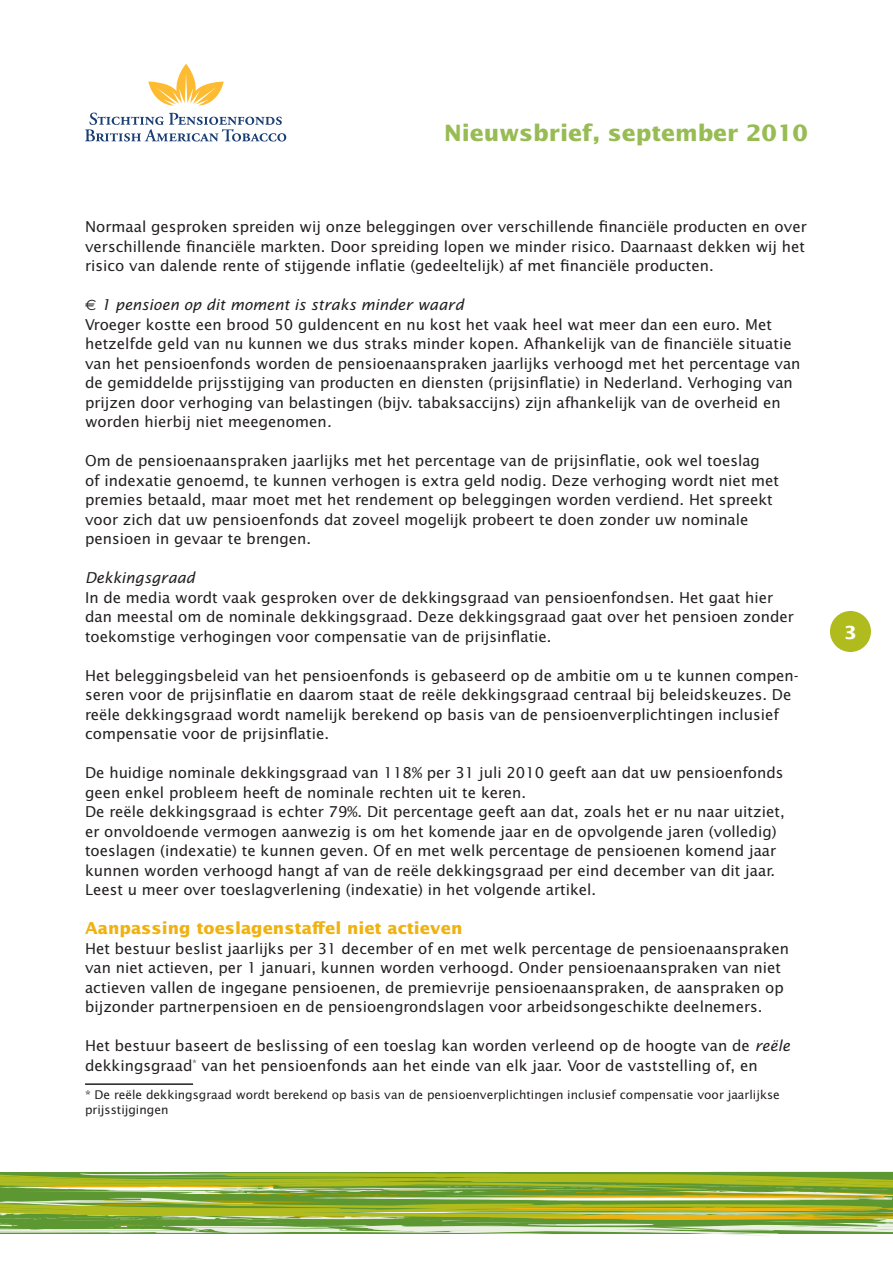
<style>
.page{position:relative;width:893px;height:1263px;background:#fff}
.page>*{position:absolute;margin:0;border:0;box-sizing:border-box;transform-origin:0 0}
.t1{font:700 22.5px "Lucida Sans";color:#97bc54}
.t2{font:700 18px "Lucida Sans";color:#fff}
.t3{font:700 16.5px "Lucida Sans";color:#efb211}
.t4{font:15px/19.5px "Lucida Sans";color:#231f20}
.t5{font:italic 15px "Lucida Sans";color:#231f20}
.t6{font:12px/15px "Lucida Sans";color:#231f20}
.s1{font-family:"Euro Sans"}
.s2{font-style:italic}
</style>
<div class="page">
<svg style="left:148px;top:64px;width:76px;height:42px"></svg>
<svg style="left:85px;top:113px;width:201px;height:29px"></svg>
<svg style="left:0;top:1172px;width:893px;height:64px"></svg>
<div style="left:830px;top:611px;width:41px;height:41px;background:#b0bb1d;border-radius:50%"></div>
<hr style="left:85px;top:1083px;width:108px;height:2px;background:#231f20">
<h1 class="t1" style="left:444px;top:124px;width:365px">Nieuwsbrief, september 2010</h1>
<p class="t4" style="left:85px;top:218px;width:723px;text-align:justify">Normaal gesproken spreiden wij onze beleggingen over verschillende financiële producten en over verschillende financiële markten. Door spreiding lopen we minder risico. Daarnaast dekken wij het risico van dalende rente of stijgende inflatie (gedeeltelijk) af met financiële producten.</p>
<p class="t4" style="left:85px;top:296px;width:717px"><span class="s1">€</span> <span class="s2">1 pensioen op dit moment is straks minder waard<br></span>Vroeger kostte een brood 50 guldencent en nu kost het vaak heel wat meer dan een euro. Met hetzelfde geld van nu kunnen we dus straks minder kopen. Afhankelijk van de financiële situatie van het pensioenfonds worden de pensioenaanspraken jaarlijks verhoogd met het percentage van de gemiddelde prijsstijging van producten en diensten (prijsinflatie) in Nederland. Verhoging van prijzen door verhoging van belastingen (bijv. tabaksaccijns) zijn afhankelijk van de overheid en worden hierbij niet meegenomen<span class="s2">.</span></p>
<p class="t4" style="left:85px;top:452px;width:696px">Om de pensioenaanspraken jaarlijks met het percentage van de prijsinflatie, ook wel toeslag<br>of indexatie genoemd, te kunnen verhogen is extra geld nodig. Deze verhoging wordt niet met premies betaald, maar moet met het rendement op beleggingen worden verdiend. Het spreekt voor zich dat uw pensioenfonds dat zoveel mogelijk probeert te doen zonder uw nominale pensioen in gevaar te brengen.</p>
<p class="t5" style="left:85px;top:572px;width:111px">Dekkingsgraad</p>
<p class="t4" style="left:85px;top:589px;width:710px">In de media wordt vaak gesproken over de dekkingsgraad van pensioenfondsen. Het gaat hier dan meestal om de nominale dekkingsgraad. Deze dekkingsgraad gaat over het pensioen zonder toekomstige verhogingen voor compensatie van de prijsinflatie.</p>
<p class="t4" style="left:85px;top:667px;width:715px">Het beleggingsbeleid van het pensioenfonds is gebaseerd op de ambitie om u te kunnen compen&shy;seren voor de prijsinflatie en daarom staat de reële dekkingsgraad centraal bij beleidskeuzes. De reële dekkingsgraad wordt namelijk berekend op basis van de pensioenverplichtingen inclusief compensatie voor de prijsinflatie.</p>
<p class="t4" style="left:85px;top:764px;width:701px">De huidige nominale dekkingsgraad van 118% per 31 juli 2010 geeft aan dat uw pensioenfonds geen enkel probleem heeft de nominale rechten uit te keren.<br>De reële dekkingsgraad is echter 79%. Dit percentage geeft aan dat, zoals het er nu naar uitziet, er onvoldoende vermogen aanwezig is om het komende jaar en de opvolgende jaren (volledig) toeslagen (indexatie) te kunnen geven. Of en met welk percentage de pensioenen komend jaar kunnen worden verhoogd hangt af van de reële dekkingsgraad per eind december van dit jaar.<br>Leest u meer over toeslagverlening (indexatie) in het volgende artikel.</p>
<p class="t3" style="left:85px;top:921px;width:379px">Aanpassing toeslagenstaffel niet actieven</p>
<p class="t4" style="left:85px;top:940px;width:706px">Het bestuur beslist jaarlijks per 31 december of en met welk percentage de pensioenaanspraken van niet actieven, per 1 januari, kunnen worden verhoogd. Onder pensioenaanspraken van niet actieven vallen de ingegane pensioenen, de premievrije pensioenaanspraken, de aanspraken op bijzonder partnerpensioen en de pensioengrondslagen voor arbeidsongeschikte deelnemers.</p>
<p class="t4" style="left:85px;top:1037px;width:706px">Het bestuur baseert de beslissing of een toeslag kan worden verleend op de hoogte van de <span class="s2">reële </span>dekkingsgraad<sup>*</sup> van het pensioenfonds aan het einde van elk jaar. Voor de vaststelling of, en</p>
<p class="t6" style="left:85px;top:1088px;width:696px">* De reële dekkingsgraad wordt berekend op basis van de pensioenverplichtingen inclusief compensatie voor jaarlijkse prijsstijgingen</p>
<p class="t2" style="left:844px;top:625px;width:14px">3</p>
</div>
